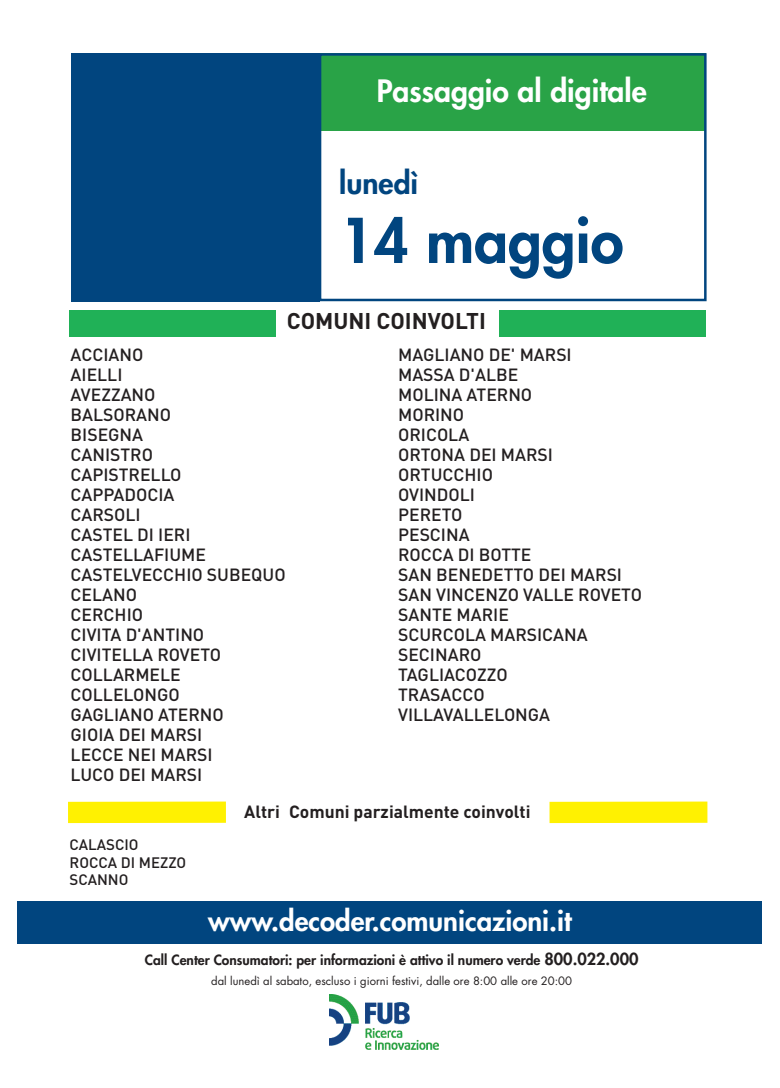
<style>
.page{position:relative;width:780px;height:1088px;background:#fff}
.page>*{position:absolute;margin:0;border:0;box-sizing:border-box;transform-origin:0 0}
.t1{font:800 60px "Futura";color:#01457f}
.t2{font:800 30px "Futura";color:#fff}
.t3{font:800 30px "Futura";color:#01457f}
.t4{font:800 27.5px "Futura";color:#fff}
.t5{font:700 22.5px "DIN";color:#231f20}
.t6{font:500 17.5px/20px "DIN";color:#231f20}
.t7{font:700 17.5px "DIN";color:#231f20}
.t8{font:500 15px/17.5px "DIN";color:#231f20}
.t9{font:800 13.75px "Futura";color:#231f20}
.t10{font:11.25px "Futura";color:#231f20}
.s1{font-size:16.25px}
</style>
<div class="page">
<div style="left:315px;top:53px;width:391px;height:78px;background:#29a347"></div>
<div style="left:319px;top:53px;width:387px;height:248px;border:2px solid #01457f"></div>
<div style="left:71px;top:53px;width:248px;height:248px;background:#01457f"></div>
<div style="left:18px;top:901px;width:744px;height:43px;background:#01457f"></div>
<img style="left:330px;top:994px;width:108px;height:55px">
<div style="left:69px;top:310px;width:206px;height:27px;background:#20b157"></div>
<div style="left:499px;top:310px;width:206px;height:27px;background:#20b157"></div>
<div style="left:549px;top:801px;width:158px;height:22px;background:#fff101"></div>
<div style="left:68px;top:801px;width:158px;height:22px;background:#fff101"></div>
<h2 class="t2" style="left:377px;top:76px;width:271px">Passaggio al digitale</h2>
<h2 class="t3" style="left:339px;top:168px;width:80px">lunedì</h2>
<h1 class="t1" style="left:339px;top:212px;width:286px">14 maggio</h1>
<p class="t5" style="left:287px;top:313px;width:200px">COMUNI COINVOLTI</p>
<p class="t6" style="left:71px;top:347px;width:216px">ACCIANO<br>AIELLI<br>AVEZZANO<br>BALSORANO<br>BISEGNA<br>CANISTRO<br>CAPISTRELLO<br>CAPPADOCIA<br>CARSOLI<br>CASTEL DI IERI<br>CASTELLAFIUME<br>CASTELVECCHIO SUBEQUO<br>CELANO<br>CERCHIO<br>CIVITA D'ANTINO<br>CIVITELLA ROVETO<br>COLLARMELE<br>COLLELONGO<br>GAGLIANO ATERNO<br>GIOIA DEI MARSI<br>LECCE NEI MARSI<br>LUCO DEI MARSI</p>
<p class="t6" style="left:398px;top:347px;width:245px">MAGLIANO DE' MARSI<br>MASSA D'ALBE<br>MOLINA ATERNO<br>MORINO<br>ORICOLA<br>ORTONA DEI MARSI<br>ORTUCCHIO<br>OVINDOLI<br>PERETO<br>PESCINA<br>ROCCA DI BOTTE<br>SAN BENEDETTO DEI MARSI<br>SAN VINCENZO VALLE ROVETO<br>SANTE MARIE<br>SCURCOLA MARSICANA<br>SECINARO<br>TAGLIACOZZO<br>TRASACCO<br>VILLAVALLELONGA</p>
<p class="t8" style="left:70px;top:838px;width:118px">CALASCIO<br>ROCCA DI MEZZO<br>SCANNO</p>
<p class="t7" style="left:244px;top:805px;width:288px">Altri Comuni parzialmente coinvolti</p>
<h3 class="t4" style="left:208px;top:907px;width:365px">www.decoder.comunicazioni.it</h3>
<p class="t9" style="left:145px;top:953px;width:495px">Call Center Consumatori: per informazioni è attivo il numero verde <span class="s1">800.022.000</span></p>
<p class="t10" style="left:211px;top:975px;width:362px">dal lunedì al sabato, escluso i giorni festivi, dalle ore 8:00 alle ore 20:00</p>
</div>
